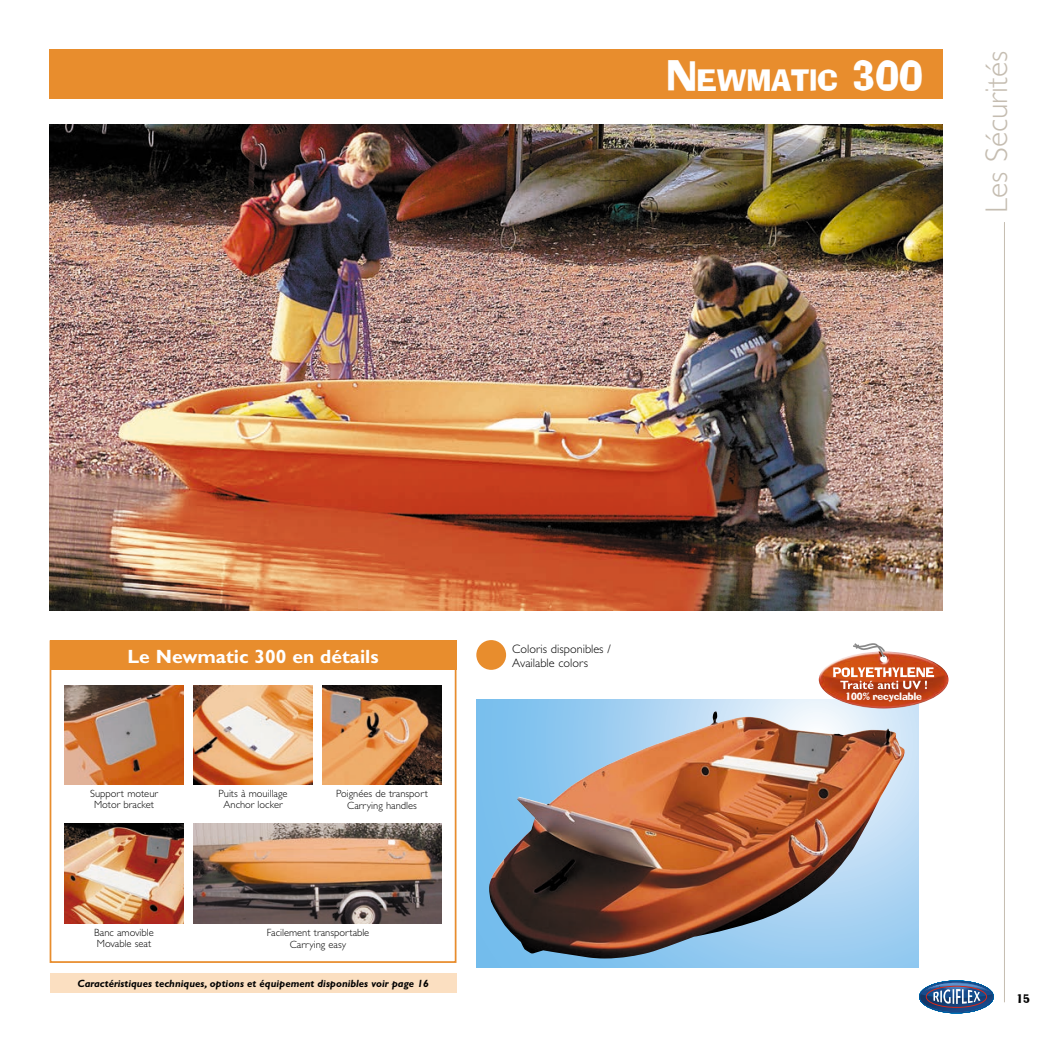
<style>
.page{position:relative;width:1042px;height:1042px;background:#fff}
.page>*{position:absolute;margin:0;border:0;box-sizing:border-box;transform-origin:0 0}
.t1{font:300 31.5px "Gill Sans";color:#c5bdb1}
.t2{font:29.93px "Ad Lib";color:#fff}
.t3{font:700 19.25px "Gill Sans";color:#fff}
.t4{font:300 12.25px/14px "Gill Sans";color:#000}
.t5{font:12.25px "Ad Lib";color:#000}
.t6{font:300 10.5px/10.5px "Gill Sans";color:#000;text-align:center}
.t7{font:italic 700 10.5px "Gill Sans";color:#000}
.t8{font:10.33px "Ad Lib";color:#fff}
.s1{font-size:42.88px}
</style>
<div class="page">
<hr style="left:1004px;top:222px;width:1px;height:780px;background:#c5bdb1">
<svg style="left:920px;top:981px;width:72px;height:31px"></svg>
<div style="left:50px;top:50px;width:893px;height:49px;background:#e88d2d"></div>
<img style="left:50px;top:124px;width:893px;height:486px">
<div style="left:50px;top:640px;width:406px;height:323px;border:2px solid #e88d2d"></div>
<img style="left:64px;top:824px;width:120px;height:99px">
<img style="left:64px;top:685px;width:120px;height:99px">
<img style="left:193px;top:685px;width:119px;height:99px">
<img style="left:322px;top:685px;width:119px;height:99px">
<img style="left:193px;top:824px;width:248px;height:99px">
<div style="left:50px;top:640px;width:406px;height:30px;background:#e88d2d"></div>
<div style="left:50px;top:973px;width:406px;height:19px;background:#fbdfc1"></div>
<svg style="left:476px;top:699px;width:442px;height:268px;background:#99ccf0"></svg>
<img style="left:489px;top:711px;width:415px;height:247px">
<div style="left:476px;top:640px;width:30px;height:30px;background:#e88d2d;border-radius:50%"></div>
<img style="left:819px;top:651px;width:129px;height:57px">
<svg style="left:833px;top:667px;width:101px;height:22px"></svg>
<svg style="left:853px;top:643px;width:32px;height:14px"></svg>
<h2 class="t2" style="left:666px;top:70px;width:258px"><span class="s1">N</span>EWMATIC <span class="s1">300</span></h2>
<h1 class="t1" style="left:979px;top:213px;width:164px;rotate:-90deg">Les Sécurités</h1>
<h3 class="t3" style="left:127px;top:644px;width:253px">Le Newmatic 300 en détails</h3>
<p class="t6" style="left:90px;top:788px;width:69px">Support moteur<br>Motor bracket</p>
<p class="t6" style="left:218px;top:788px;width:71px">Puits à mouillage<br>Anchor locker</p>
<p class="t6" style="left:336px;top:787px;width:93px;line-height:12.2px">Poignées de transport<br>Carrying handles</p>
<p class="t6" style="left:94px;top:927px;width:61px;text-align:left">Banc amovible<br>Movable seat</p>
<p class="t6" style="left:267px;top:926px;width:104px;line-height:12.2px">Facilement transportable<br>Carrying easy</p>
<p class="t7" style="left:77px;top:977px;width:353px">Caractéristiques techniques, options et équipement disponibles voir page 16</p>
<p class="t4" style="left:512px;top:641px;width:100px">Coloris disponibles /<br>Available colors</p>
<p class="t8" style="left:845px;top:692px;width:78px">100% recyclable</p>
<p class="t5" style="left:1016px;top:994px;width:15px">15</p>
</div>
